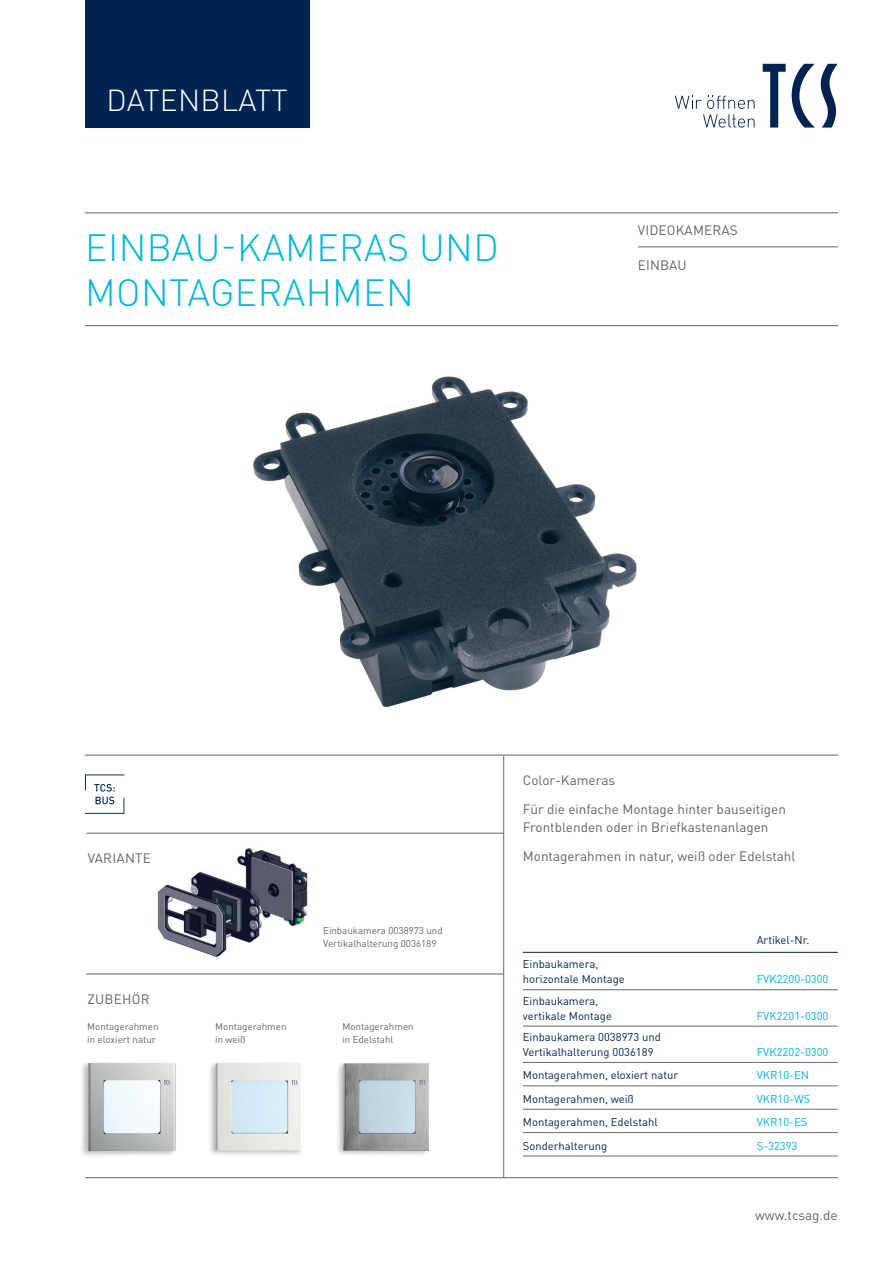
<style>
.page{position:relative;width:893px;height:1263px;background:#fff}
.page>*{position:absolute;margin:0;border:0;box-sizing:border-box;transform-origin:0 0}
.t1{font:300 37.5px/45px "DIN Pro";letter-spacing:.01em;color:#00b7d6}
.t2{font:300 30px "DIN Pro";letter-spacing:.01em;color:#fff}
.t3{font:13.5px/28.7px "DIN Pro";color:#636366}
.t4{font:13.5px "DIN Pro";letter-spacing:.02em;color:#636366}
.t5{font:11.25px/15px "DIN Pro";color:#002451}
.t6{font:11.25px "DIN Pro";color:#00aeef}
.t7{font:9.75px/12.8px "DIN Pro";color:#636366}
</style>
<div class="page">
<svg style="left:675px;top:96px;width:80px;height:32px"></svg>
<svg style="left:763px;top:64px;width:75px;height:64px"></svg>
<div style="left:85px;top:0;width:224px;height:128px;background:#002451"></div>
<hr style="left:85px;top:325px;width:553px;height:1px;background:#636366">
<hr style="left:85px;top:213px;width:553px;height:1px;background:#636366">
<hr style="left:638px;top:213px;width:200px;height:1px;background:#636366">
<hr style="left:638px;top:247px;width:200px;height:1px;background:#636366">
<hr style="left:638px;top:325px;width:200px;height:1px;background:#636366">
<img style="left:253px;top:376px;width:384px;height:332px">
<hr style="left:85px;top:1177px;width:753px;height:1px;background:#636366">
<hr style="left:503px;top:756px;width:1px;height:422px;background:#636366">
<hr style="left:85px;top:755px;width:753px;height:1px;background:#636366">
<svg style="left:85px;top:774px;width:39px;height:40px"></svg>
<hr style="left:523px;top:989px;width:234px;height:1px;background:#636366">
<hr style="left:757px;top:989px;width:81px;height:1px;background:#636366">
<hr style="left:523px;top:952px;width:234px;height:1px;background:#002451">
<hr style="left:523px;top:1026px;width:234px;height:1px;background:#666c6c">
<hr style="left:757px;top:952px;width:81px;height:1px;background:#002451">
<hr style="left:757px;top:1026px;width:81px;height:1px;background:#666c6c">
<hr style="left:523px;top:1062px;width:234px;height:1px;background:#666c6c">
<hr style="left:523px;top:1085px;width:234px;height:1px;background:#666c6c">
<hr style="left:523px;top:1109px;width:234px;height:1px;background:#666c6c">
<hr style="left:523px;top:1132px;width:234px;height:1px;background:#666c6c">
<hr style="left:523px;top:1156px;width:234px;height:1px;background:#666c6c">
<hr style="left:757px;top:1062px;width:81px;height:1px;background:#666c6c">
<hr style="left:757px;top:1085px;width:81px;height:1px;background:#666c6c">
<hr style="left:757px;top:1109px;width:81px;height:1px;background:#666c6c">
<hr style="left:757px;top:1132px;width:81px;height:1px;background:#666c6c">
<hr style="left:757px;top:1156px;width:81px;height:1px;background:#666c6c">
<div style="left:80px;top:1060px;width:97px;height:98px;background:#231f20;opacity:.3"></div>
<img style="left:87px;top:1062px;width:90px;height:89px">
<div style="left:335px;top:1061px;width:95px;height:96px;background:#231f20;opacity:.3"></div>
<img style="left:342px;top:1062px;width:86px;height:89px">
<div style="left:208px;top:1061px;width:96px;height:96px;background:#231f20;opacity:.3"></div>
<img style="left:215px;top:1062px;width:89px;height:89px">
<hr style="left:86px;top:974px;width:417px;height:1px;background:#636366">
<img style="left:157px;top:848px;width:151px;height:109px">
<hr style="left:86px;top:833px;width:418px;height:1px;background:#636366">
<h2 class="t2" style="left:107px;top:77px;width:183px">DATENBLATT</h2>
<h1 class="t1" style="left:85px;top:222px;width:415px">EINBAU-KAMERAS UND<br>MONTAGERAHMEN</h1>
<p class="t3" style="left:638px;top:214px;width:101px">VIDEOKAMERAS</p>
<p class="t3" style="left:638px;top:249px;width:50px">EINBAU</p>
<p class="t4" style="left:88px;top:847px;width:65px">VARIANTE</p>
<p class="t3" style="left:523px;top:765px;width:265px">Color-Kameras<br>Für die einfache Montage hinter bauseitigen</p>
<p class="t3" style="left:523px;top:811px;width:274px">Frontblenden oder in Briefkastenanlagen<br>Montagerahmen in natur, weiß oder Edelstahl</p>
<p class="t7" style="left:323px;top:923px;width:121px">Einbaukamera 0038973 und<br>Vertikalhalterung 0036189</p>
<p class="t5" style="left:757px;top:931px;width:54px">Artikel-Nr.</p>
<p class="t5" style="left:523px;top:956px;width:103px">Einbaukamera, horizontale Montage</p>
<p class="t6" style="left:757px;top:970px;width:73px">FVK2200-0300</p>
<p class="t4" style="left:87px;top:988px;width:64px">ZUBEHÖR</p>
<p class="t7" style="left:87px;top:1019px;width:73px">Montagerahmen in eloxiert natur</p>
<p class="t7" style="left:342px;top:1019px;width:73px">Montagerahmen in Edelstahl</p>
<p class="t7" style="left:215px;top:1019px;width:73px">Montagerahmen in weiß</p>
<p class="t5" style="left:523px;top:992px;width:91px">Einbaukamera, vertikale Montage</p>
<p class="t5" style="left:523px;top:1028px;width:139px">Einbaukamera 0038973 und<br>Vertikalhalterung 0036189</p>
<p class="t6" style="left:757px;top:1007px;width:73px">FVK2201-0300</p>
<p class="t6" style="left:757px;top:1043px;width:73px">FVK2202-0300</p>
<p class="t5" style="left:523px;top:1067px;width:157px">Montagerahmen, eloxiert natur</p>
<p class="t6" style="left:757px;top:1066px;width:54px">VKR10-EN</p>
<p class="t5" style="left:523px;top:1090px;width:113px">Montagerahmen, weiß</p>
<p class="t6" style="left:757px;top:1090px;width:55px">VKR10-WS</p>
<p class="t5" style="left:523px;top:1113px;width:136px">Montagerahmen, Edelstahl</p>
<p class="t6" style="left:757px;top:1113px;width:52px">VKR10-ES</p>
<p class="t5" style="left:523px;top:1137px;width:86px">Sonderhalterung</p>
<p class="t6" style="left:757px;top:1137px;width:42px">S-32393</p>
<p class="t3" style="left:755px;top:1200px;width:84px">www.tcsag.de</p>
</div>
